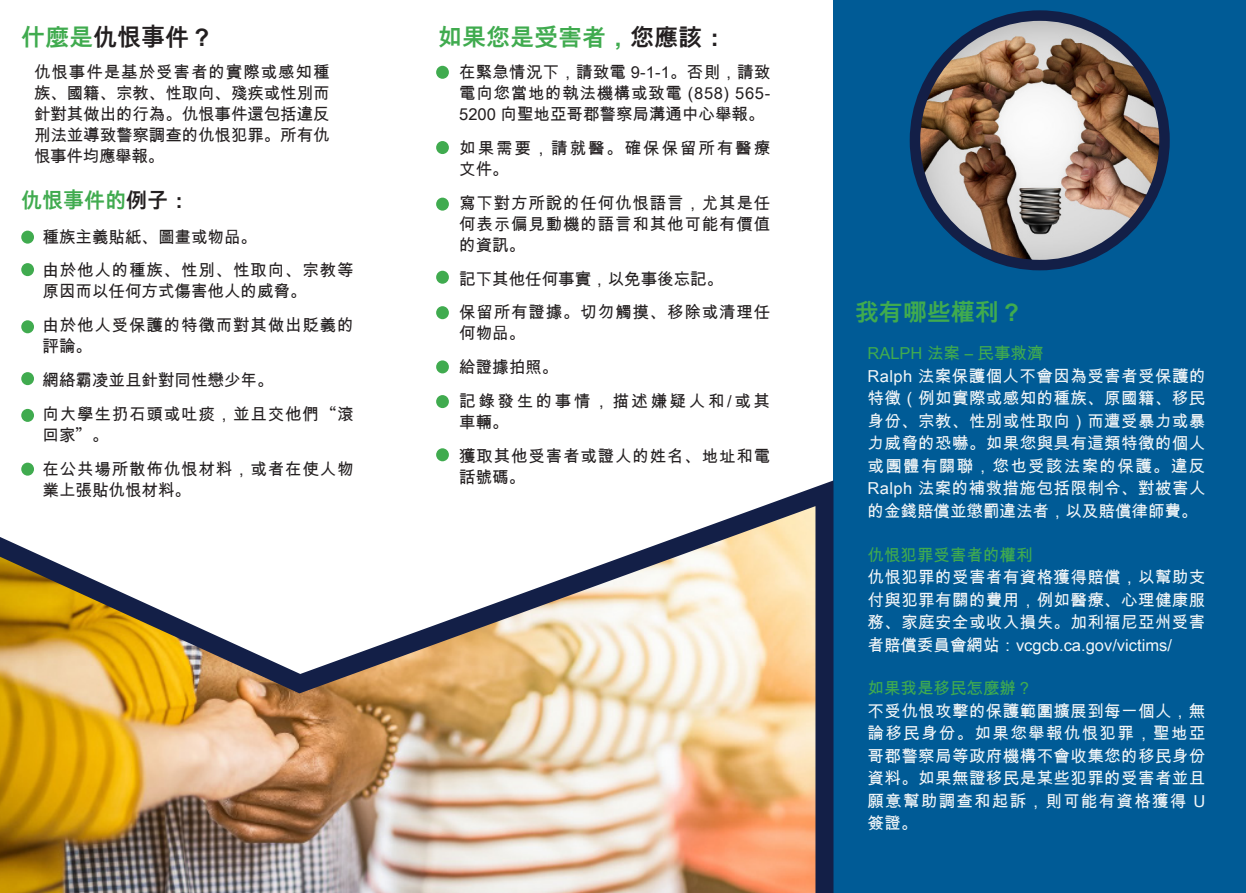
<style>
.page{position:relative;width:1246px;height:893px;background:#fff}
.page>*{position:absolute;margin:0;border:0;box-sizing:border-box;transform-origin:0 0}
.t1{font:700 24px "Arial Unicode MS";color:#40ab4f}
.t2{font:700 24px "Arial Unicode MS";color:#231f20}
.t3{font:700 21px "Arial Unicode MS";color:#40ab4f}
.Pull-quote{font:16.5px/22.5px "Arial Unicode MS";letter-spacing:.025em;color:#f2f6f8;text-align:justify}
.Pull-quote-2{font:16.5px/21px "Arial Unicode MS";letter-spacing:.04em;color:#231f20}
.Pull-quote-3{font:16.5px/21px "Arial Unicode MS";color:#231f20}
.Pull-quote-4{font:16.5px "Arial Unicode MS";color:#40ab4f}
.Pull-quote-5{font:16.5px/21px "Arial Unicode MS";letter-spacing:.115em;color:#231f20}
.Pull-quote-6{font:16.5px/21px "Arial Unicode MS";letter-spacing:.16em;color:#231f20}
.s1{color:#40ab4f}
.s2{color:#231f20}
.s3{font-family:"Noto Sans CJ Ksc"}
</style>
<div class="page">
<div style="left:833px;top:0;width:413px;height:893px;background:#005b96"></div>
<img style="left:0;top:472px;width:834px;height:421px">
<div style="left:21px;top:231px;width:13px;height:13px;background:#40ab4f;border-radius:50%"></div>
<div style="left:21px;top:263px;width:13px;height:13px;background:#40ab4f;border-radius:50%"></div>
<div style="left:21px;top:320px;width:13px;height:13px;background:#40ab4f;border-radius:50%"></div>
<div style="left:21px;top:372px;width:13px;height:13px;background:#40ab4f;border-radius:50%"></div>
<div style="left:21px;top:409px;width:13px;height:13px;background:#40ab4f;border-radius:50%"></div>
<div style="left:21px;top:463px;width:13px;height:13px;background:#40ab4f;border-radius:50%"></div>
<img style="left:915px;top:21px;width:247px;height:244px">
<div style="left:910px;top:10px;width:260px;height:260px;border:10px solid #131f47;border-radius:50%"></div>
<div style="left:436px;top:66px;width:13px;height:13px;background:#40ab4f;border-radius:50%"></div>
<div style="left:436px;top:141px;width:13px;height:13px;background:#40ab4f;border-radius:50%"></div>
<div style="left:436px;top:198px;width:13px;height:13px;background:#40ab4f;border-radius:50%"></div>
<div style="left:436px;top:271px;width:13px;height:13px;background:#40ab4f;border-radius:50%"></div>
<div style="left:436px;top:306px;width:13px;height:13px;background:#40ab4f;border-radius:50%"></div>
<div style="left:436px;top:360px;width:13px;height:13px;background:#40ab4f;border-radius:50%"></div>
<div style="left:436px;top:395px;width:13px;height:13px;background:#40ab4f;border-radius:50%"></div>
<div style="left:436px;top:448px;width:13px;height:13px;background:#40ab4f;border-radius:50%"></div>
<p class="t2" style="left:21px;top:19px;width:194px"><span class="s1">什麼是</span>仇恨事件？</p>
<p class="Pull-quote-2" style="left:34px;top:62px;width:297px;text-align:justify">仇恨事件是基於受害者的實際或感知種族、國籍、宗教、性取向、殘疾或性別而針對其做出的行為。仇恨事件還包括違反刑法並導致警察調查的仇恨犯罪。所有仇恨事件均應舉報。</p>
<p class="t3" style="left:21px;top:185px;width:170px">仇恨事件的<span class="s2">例子：</span></p>
<p class="Pull-quote-3" style="left:43px;top:226px;width:216px">種族主義貼紙、圖畫或物品。</p>
<p class="Pull-quote-3" style="left:43px;top:260px;width:313px">由於他人的種族、性別、性取向、宗教等原因而以任何方式傷害他人的威脅。</p>
<p class="Pull-quote-2" style="left:43px;top:315px;width:313px">由於他人受保護的特徵而對其做出貶義的評論。</p>
<p class="Pull-quote-3" style="left:43px;top:369px;width:232px">網絡霸凌並且針對同性戀少年。</p>
<p class="Pull-quote-2" style="left:43px;top:403px;width:312px">向大學生扔石頭或吐痰，並且交他們<span class="s3">“</span>滾回家<span class="s3">”</span>。</p>
<p class="Pull-quote-2" style="left:43px;top:458px;width:313px">在公共場所散佈仇恨材料，或者在使人物業上張貼仇恨材料。</p>
<p class="t1" style="left:438px;top:19px;width:289px">如果您是受害者，<span class="s2">您應該：</span></p>
<p class="Pull-quote-2" style="left:459px;top:62px;width:312px;text-align:justify">在緊急情況下，請致電 9-1-1。否則，請致電向您當地的執法機構或致電 (858) 565- 5200 向聖地亞哥郡警察局溝通中心舉報。</p>
<p class="Pull-quote-5" style="left:459px;top:137px;width:312px">如果需要，請就醫。確保保留所有醫療文件。</p>
<p class="Pull-quote-2" style="left:459px;top:192px;width:313px;text-align:justify">寫下對方所說的任何仇恨語言，尤其是任何表示偏見動機的語言和其他可能有價值的資訊。</p>
<p class="Pull-quote-3" style="left:459px;top:268px;width:265px">記下其他任何事實，以免事後忘記。</p>
<p class="Pull-quote-2" style="left:459px;top:302px;width:313px">保留所有證據。切勿觸摸、移除或清理任何物品。</p>
<p class="Pull-quote-2" style="left:459px;top:356px;width:100px">給證據拍照。</p>
<p class="Pull-quote-6" style="left:459px;top:390px;width:312px">記錄發生的事情，描述嫌疑人和/或其車輛。</p>
<p class="Pull-quote-2" style="left:459px;top:445px;width:313px">獲取其他受害者或證人的姓名、地址和電話號碼。</p>
<p class="t1" style="left:855px;top:295px;width:169px">我有哪些權利？</p>
<p class="Pull-quote-4" style="left:867px;top:341px;width:178px">RALPH 法案 – 民事救濟</p>
<p class="Pull-quote" style="left:867px;top:364px;width:339px">Ralph 法案保護個人不會因為受害者受保護的特徵（例如實際或感知的種族、原國籍、移民身份、宗教、性別或性取向）而遭受暴力或暴力威脅的恐嚇。如果您與具有這類特徵的個人或團體有關聯，您也受該法案的保護。違反Ralph 法案的補救措施包括限制令、對被害人的金錢賠償並懲罰違法者，以及賠償律師費。</p>
<p class="Pull-quote-4" style="left:867px;top:543px;width:166px">仇恨犯罪受害者的權利</p>
<p class="Pull-quote" style="left:867px;top:566px;width:339px">仇恨犯罪的受害者有資格獲得賠償，以幫助支付與犯罪有關的費用，例如醫療、心理健康服務、家庭安全或收入損失。加利福尼亞州受害者賠償委員會網站：vcgcb.ca.gov/victims/</p>
<p class="Pull-quote-4" style="left:867px;top:677px;width:166px">如果我是移民怎麼辦？</p>
<p class="Pull-quote" style="left:867px;top:699px;width:339px">不受仇恨攻擊的保護範圍擴展到每一個人，無論移民身份。如果您舉報仇恨犯罪，聖地亞哥郡警察局等政府機構不會收集您的移民身份資料。如果無證移民是某些犯罪的受害者並且願意幫助調查和起訴，則可能有資格獲得 U簽證。</p>
</div>
